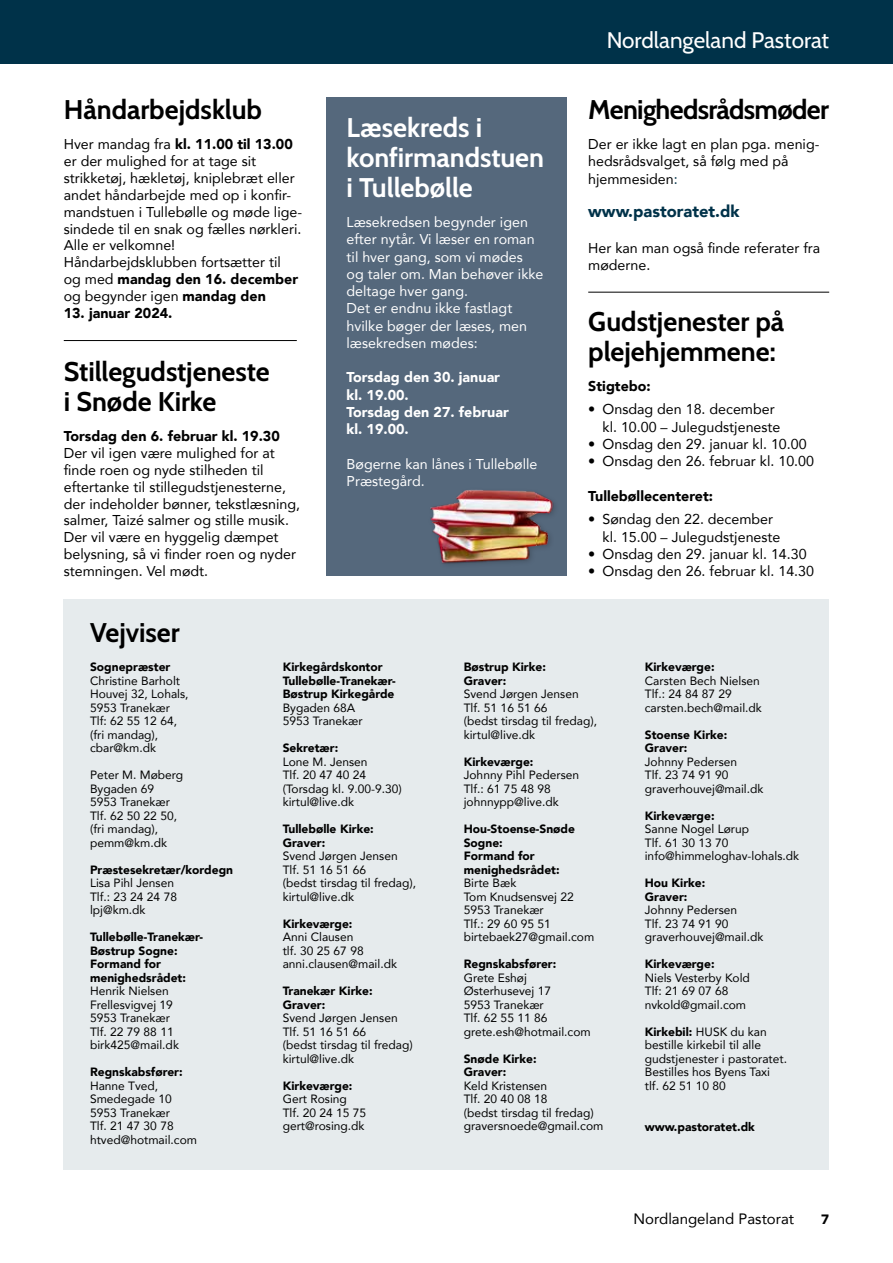
<style>
.page{position:relative;width:893px;height:1263px;background:#fff}
.page>*{position:absolute;margin:0;border:0;box-sizing:border-box;transform-origin:0 0}
.t1{font:700 27px/30px "Cabin";letter-spacing:-.005em;color:#000}
.t2{font:700 27px/30px "Cabin";letter-spacing:-.005em;color:#fff}
.t3{font:700 27px "Cabin";letter-spacing:-.025em;color:#000}
.t4{font:22.5px "Cabin";color:#fff}
.t5{font:900 16.5px "Avenir";color:#003249}
.t6{font:15px "Avenir";color:#000}
.t7{font:14.25px/17px "Avenir";color:#000}
.t8{font:14.25px/17.2px "Avenir";color:#fff}
.t9{font:900 14.25px "Avenir";color:#000}
.t10{font:900 14.25px/17.2px "Avenir";color:#fff}
.t11{font:900 13.5px "Avenir";color:#000}
.t12{font:12px/13.5px "Avenir";color:#000}
.t13{font:900 12px/13.5px "Avenir";color:#000}
.s1{font-weight:900}
.s2{color:#003249}
</style>
<div class="page">
<div style="left:326px;top:98px;width:241px;height:478px;background:#55687c"></div>
<div style="left:64px;top:600px;width:765px;height:570px;background:#e6ebed"></div>
<hr style="left:64px;top:340px;width:233px;height:1px;background:#000">
<hr style="left:588px;top:292px;width:241px;height:1px;background:#000">
<div style="left:0;top:0;width:893px;height:64px;background:#003249"></div>
<img style="left:430px;top:490px;width:125px;height:74px">
<h1 class="t1" style="left:64px;top:93px;width:200px">Håndarbejdsklub</h1>
<p class="t7" style="left:64px;top:135px;width:240px">Hver mandag fra <span class="s1">kl. 11.00 til 13.00 </span>er der mulighed for at tage sit strikketøj, hækletøj, kniplebræt eller andet håndarbejde med op i konfir&shy;mandstuen i Tullebølle og møde lige&shy;sindede til en snak og fælles nørkleri.<br>Alle er velkomne!<br>Håndarbejdsklubben fortsætter til<br>og med <span class="s1">mandag den 16. december </span>og begynder igen <span class="s1">mandag den</span></p>
<p class="t9" style="left:64px;top:301px;width:110px">13. januar 2024.</p>
<h1 class="t1" style="left:64px;top:355px;width:207px">Stillegudstjeneste i Snøde Kirke</h1>
<p class="t9" style="left:64px;top:424px;width:218px">Torsdag den 6. februar kl. 19.30</p>
<p class="t7" style="left:64px;top:444px;width:238px">Der vil igen være mulighed for at finde roen og nyde stilheden til eftertanke til stillegudstjenesterne, der indeholder bønner, tekstlæsning, salmer, Taizé salmer og stille musik.<br>Der vil være en hyggelig dæmpet belysning, så vi finder roen og nyder stemningen. Vel mødt.</p>
<h1 class="t2" style="left:347px;top:111px;width:199px">Læsekreds i konfirmandstuen i Tullebølle</h1>
<p class="t8" style="left:347px;top:213px;width:198px">Læsekredsen begynder igen efter nytår. Vi læser en roman til hver gang, som vi mødes og taler om. Man behøver ikke deltage hver gang.<br>Det er endnu ikke fastlagt hvilke bøger der læses, men læsekredsen mødes:</p>
<p class="t10" style="left:347px;top:368px;width:164px">Torsdag den 30. januar kl. 19.00.<br>Torsdag den 27. februar kl. 19.00.</p>
<p class="t8" style="left:347px;top:455px;width:192px">Bøgerne kan lånes i Tullebølle<br>Præstegård.</p>
<h2 class="t4" style="left:607px;top:22px;width:224px">Nordlangeland Pastorat</h2>
<h1 class="t3" style="left:588px;top:88px;width:242px">Menighedsrådsmøder</h1>
<p class="t7" style="left:588px;top:135px;width:233px">Der er ikke lagt en plan pga. menig&shy;hedsrådsvalget, så følg med på hjemmesiden<span class="s2">:</span></p>
<h3 class="t5" style="left:588px;top:197px;width:153px">www.pastoratet.dk</h3>
<p class="t7" style="left:588px;top:239px;width:234px">Her kan man også finde referater fra møderne.</p>
<h1 class="t1" style="left:588px;top:305px;width:197px">Gudstjenester på plejehjemmene:</h1>
<p class="t9" style="left:588px;top:374px;width:64px">Stigtebo:</p>
<p class="t7" style="left:603px;top:400px;width:179px;text-indent:-14px">• Onsdag den 18. december kl. 10.00 – Julegudstjeneste</p>
<p class="t7" style="left:588px;top:435px;width:220px">• Onsdag den 29. januar kl. 10.00</p>
<p class="t7" style="left:588px;top:452px;width:227px">• Onsdag den 26. februar kl. 10.00</p>
<p class="t9" style="left:588px;top:483px;width:126px">Tullebøllecenteret:</p>
<p class="t7" style="left:603px;top:510px;width:179px;text-indent:-14px">• Søndag den 22. december kl. 15.00 – Julegudstjeneste</p>
<p class="t7" style="left:588px;top:545px;width:220px">• Onsdag den 29. januar kl. 14.30</p>
<p class="t7" style="left:588px;top:562px;width:227px">• Onsdag den 26. februar kl. 14.30</p>
<h1 class="t1" style="left:90px;top:616px;width:91px">Vejviser</h1>
<p class="t13" style="left:90px;top:660px;width:82px">Sognepræster</p>
<p class="t12" style="left:90px;top:673px;width:100px">Christine Barholt<br>Houvej 32, Lohals,<br>5953 Tranekær<br>Tlf: 62 55 12 64, (fri mandag), cbar@km.dk</p>
<p class="t12" style="left:90px;top:768px;width:95px">Peter M. Møberg<br>Bygaden 69<br>5953 Tranekær<br>Tlf. 62 50 22 50, (fri mandag), pemm@km.dk</p>
<p class="t13" style="left:90px;top:862px;width:145px">Præstesekretær/kordegn</p>
<p class="t12" style="left:90px;top:876px;width:88px">Lisa Pihl Jensen<br>Tlf.: 23 24 24 78 lpj@km.dk</p>
<p class="t13" style="left:90px;top:930px;width:114px">Tullebølle-Tranekær-<br>Bøstrup Sogne:<br>Formand for menighedsrådet:</p>
<p class="t12" style="left:90px;top:984px;width:90px">Henrik Nielsen<br>Frellesvigvej 19<br>5953 Tranekær<br>Tlf. 22 79 88 11 birk425@mail.dk</p>
<p class="t13" style="left:90px;top:1065px;width:94px">Regnskabsfører:</p>
<p class="t12" style="left:90px;top:1078px;width:108px">Hanne Tved,<br>Smedegade 10<br>5953 Tranekær<br>Tlf. 21 47 30 78 htved@hotmail.com</p>
<p class="t13" style="left:283px;top:660px;width:114px">Kirkegårdskontor<br>Tullebølle-Tranekær-<br>Bøstrup Kirkegårde</p>
<p class="t12" style="left:283px;top:700px;width:82px">Bygaden 68A<br>5953 Tranekær</p>
<p class="t13" style="left:283px;top:741px;width:57px">Sekretær:</p>
<p class="t12" style="left:283px;top:754px;width:121px">Lone M. Jensen<br>Tlf. 20 47 40 24 (Torsdag kl. 9.00-9.30) kirtul@live.dk</p>
<p class="t13" style="left:283px;top:822px;width:93px">Tullebølle Kirke:<br>Graver:</p>
<p class="t12" style="left:283px;top:849px;width:135px">Svend Jørgen Jensen<br>Tlf. 51 16 51 66<br>(bedst tirsdag til fredag), kirtul@live.dk</p>
<p class="t13" style="left:283px;top:916px;width:71px">Kirkeværge:</p>
<p class="t12" style="left:283px;top:930px;width:116px">Anni Clausen<br>tlf. 30 25 67 98 anni.clausen@mail.dk</p>
<p class="t13" style="left:283px;top:984px;width:91px">Tranekær Kirke:<br>Graver:</p>
<p class="t12" style="left:283px;top:1011px;width:132px">Svend Jørgen Jensen<br>Tlf. 51 16 51 66<br>(bedst tirsdag til fredag) kirtul@live.dk</p>
<p class="t13" style="left:283px;top:1078px;width:71px">Kirkeværge:</p>
<p class="t12" style="left:283px;top:1092px;width:85px">Gert Rosing<br>Tlf. 20 24 15 75 gert@rosing.dk</p>
<p class="t13" style="left:464px;top:660px;width:84px">Bøstrup Kirke:<br>Graver:</p>
<p class="t12" style="left:464px;top:687px;width:135px">Svend Jørgen Jensen<br>Tlf. 51 16 51 66<br>(bedst tirsdag til fredag), kirtul@live.dk</p>
<p class="t13" style="left:464px;top:754px;width:71px">Kirkeværge:</p>
<p class="t12" style="left:464px;top:768px;width:117px">Johnny Pihl Pedersen<br>Tlf.: 61 75 48 98 johnnypp@live.dk</p>
<p class="t13" style="left:464px;top:822px;width:113px">Hou-Stoense-Snøde<br>Sogne:<br>Formand for menighedsrådet:</p>
<p class="t12" style="left:464px;top:876px;width:132px">Birte Bæk<br>Tom Knudsensvej 22<br>5953 Tranekær<br>Tlf.: 29 60 95 51 birtebaek27@gmail.com</p>
<p class="t13" style="left:464px;top:957px;width:94px">Regnskabsfører:</p>
<p class="t12" style="left:464px;top:970px;width:129px">Grete Eshøj<br>Østerhusevej 17<br>5953 Tranekær<br>Tlf. 62 55 11 86 grete.esh@hotmail.com</p>
<p class="t13" style="left:464px;top:1051px;width:74px">Snøde Kirke:<br>Graver:</p>
<p class="t12" style="left:464px;top:1078px;width:141px">Keld Kristensen<br>Tlf. 20 40 08 18<br>(bedst tirsdag til fredag) graversnoede@gmail.com</p>
<p class="t13" style="left:645px;top:660px;width:71px">Kirkeværge:</p>
<p class="t12" style="left:645px;top:673px;width:119px">Carsten Bech Nielsen<br>Tlf.: 24 84 87 29 carsten.bech@mail.dk</p>
<p class="t13" style="left:645px;top:727px;width:84px">Stoense Kirke:<br>Graver:</p>
<p class="t12" style="left:645px;top:754px;width:120px">Johnny Pedersen<br>Tlf. 23 74 91 90 graverhouvej@mail.dk</p>
<p class="t13" style="left:645px;top:808px;width:71px">Kirkeværge:</p>
<p class="t12" style="left:645px;top:822px;width:156px">Sanne Nogel Lørup<br>Tlf. 61 30 13 70 info@himmeloghav-lohals.dk</p>
<p class="t13" style="left:645px;top:876px;width:62px">Hou Kirke:<br>Graver:</p>
<p class="t12" style="left:645px;top:903px;width:120px">Johnny Pedersen<br>Tlf. 23 74 91 90 graverhouvej@mail.dk</p>
<p class="t13" style="left:645px;top:957px;width:71px">Kirkeværge:</p>
<p class="t12" style="left:645px;top:970px;width:107px">Niels Vesterby Kold<br>Tlf: 21 69 07 68 nvkold@gmail.com</p>
<p class="t12" style="left:645px;top:1024px;width:144px"><span class="s1">Kirkebil:</span> HUSK du kan bestille kirkebil til alle gudstjenester i pastoratet.<br>Bestilles hos Byens Taxi tlf. 62 51 10 80</p>
<p class="t13" style="left:645px;top:1119px;width:112px">www.pastoratet.dk</p>
<p class="t6" style="left:634px;top:1207px;width:162px">Nordlangeland Pastorat</p>
<p class="t11" style="left:821px;top:1208px;width:9px">7</p>
</div>
